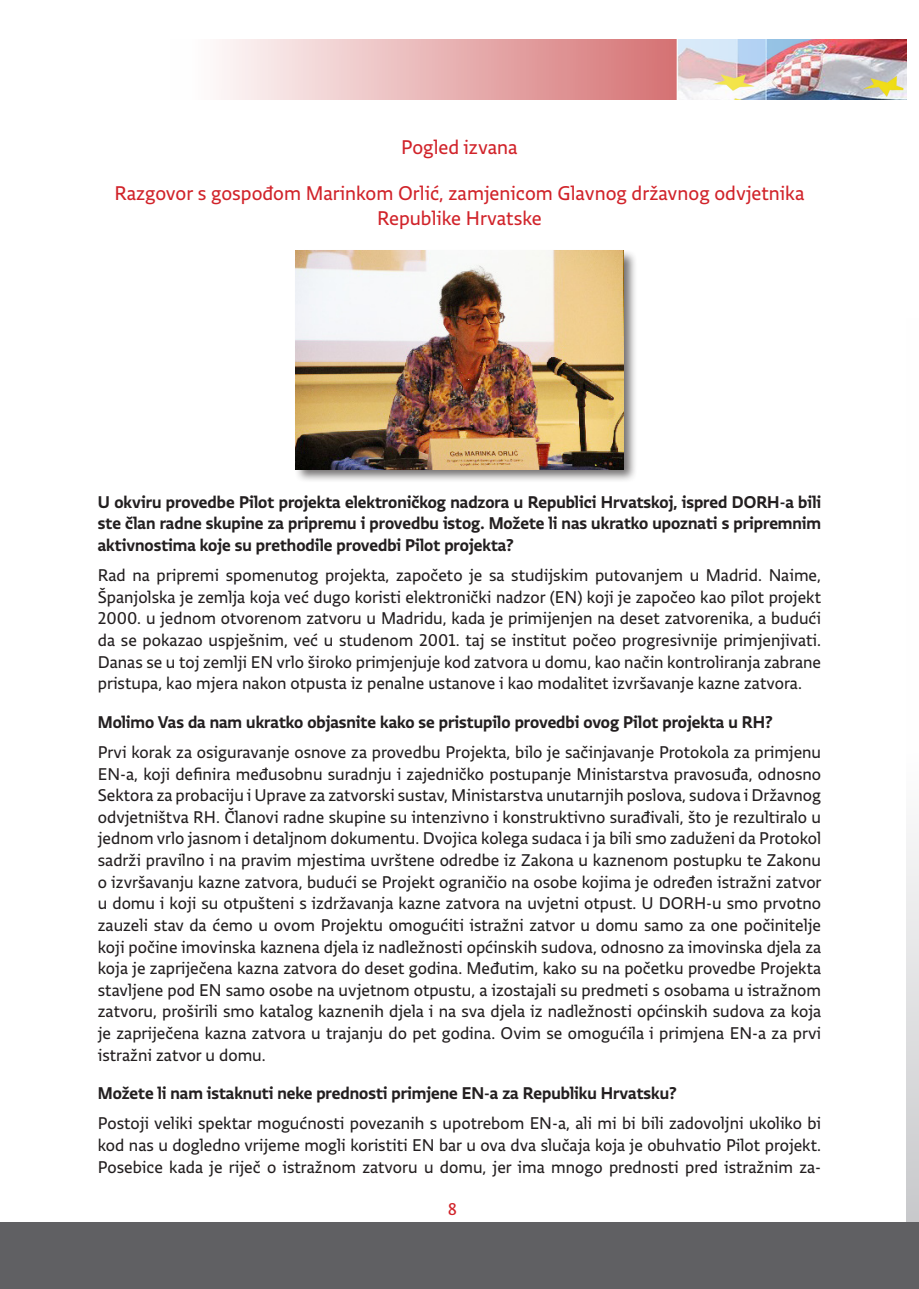
<style>
.page{position:relative;width:919px;height:1289px;background:#fff}
.page>*{position:absolute;margin:0;border:0;box-sizing:border-box;transform-origin:0 0}
.t1{font:21px/25.2px "Vlada RH Sans";color:#d1232a;text-align:center}
.t2{font:18px/21.6px "Vlada RH Sans";color:#231f20;text-align:justify}
.t3{font:18px/21.6px "Vlada RH Sans Bld";color:#231f20;text-align:justify}
.t4{font:18px "Vlada RH Sans";color:#d1232a}
</style>
<div class="page">
<svg style="left:906px;top:832px;width:12px;height:390px;background:#dededf"></svg>
<img style="left:221px;top:39px;width:685px;height:60px">
<div style="left:0;top:1222px;width:918px;height:66px;background:#606063"></div>
<div style="left:294px;top:249px;width:343px;height:234px;background:#231f20;opacity:.63"></div>
<img style="left:296px;top:251px;width:327px;height:218px">
<p class="t1" style="left:401px;top:134px;width:118px">Pogled izvana</p>
<p class="t1" style="left:114px;top:181px;width:691px">Razgovor s gospođom Marinkom Orlić, zamjenicom Glavnog državnog odvjetnika<br>Republike Hrvatske</p>
<p class="t3" style="left:98px;top:491px;width:724px">U okviru provedbe Pilot projekta elektroničkog nadzora u Republici Hrvatskoj, ispred DORH-a bili ste član radne skupine za pripremu i provedbu istog. Možete li nas ukratko upoznati s pripremnim aktivnostima koje su prethodile provedbi Pilot projekta?</p>
<p class="t2" style="left:98px;top:564px;width:724px">Rad na pripremi spomenutog projekta, započeto je sa studijskim putovanjem u Madrid. Naime, Španjolska je zemlja koja već dugo koristi elektronički nadzor (EN) koji je započeo kao pilot projekt 2000. u jednom otvorenom zatvoru u Madridu, kada je primijenjen na deset zatvorenika, a budući da se pokazao uspješnim, već u studenom 2001. taj se institut počeo progresivnije primjenjivati.<br>Danas se u toj zemlji EN vrlo široko primjenjuje kod zatvora u domu, kao način kontroliranja zabrane pristupa, kao mjera nakon otpusta iz penalne ustanove i kao modalitet izvršavanje kazne zatvora.</p>
<p class="t3" style="left:98px;top:710px;width:676px">Molimo Vas da nam ukratko objasnite kako se pristupilo provedbi ovog Pilot projekta u RH?</p>
<p class="t2" style="left:98px;top:741px;width:725px">Prvi korak za osiguravanje osnove za provedbu Projekta, bilo je sačinjavanje Protokola za primjenu EN-a, koji definira međusobnu suradnju i zajedničko postupanje Ministarstva pravosuđa, odnosno Sektora za probaciju i Uprave za zatvorski sustav, Ministarstva unutarnjih poslova, sudova i Državnog odvjetništva RH. Članovi radne skupine su intenzivno i konstruktivno surađivali, što je rezultiralo u jednom vrlo jasnom i detaljnom dokumentu. Dvojica kolega sudaca i ja bili smo zaduženi da Protokol sadrži pravilno i na pravim mjestima uvrštene odredbe iz Zakona u kaznenom postupku te Zakonu o izvršavanju kazne zatvora, budući se Projekt ograničio na osobe kojima je određen istražni zatvor u domu i koji su otpušteni s izdržavanja kazne zatvora na uvjetni otpust. U DOR</p>
<p class="t2" style="left:98px;top:892px;width:724px;text-indent:596px">H-u smo prvotno zauzeli stav da ćemo u ovom Projektu omogućiti istražni zatvor u domu samo za one počinitelje koji počine imovinska kaznena djela iz nadležnosti općinskih sudova, odnosno za imovinska djela za koja je zapriječena kazna zatvora do deset godina. Međutim, kako su na početku provedbe Projekta stavljene pod EN samo osobe na uvjetnom otpustu, a izostajali su predmeti s osobama u istražnom zatvoru, proširili smo katalog kaznenih djela i na sva djela iz nadležnosti općinskih sudova za koja je zapriječena kazna zatvora u trajanju do pet godina. Ovim se omogućila i primjena EN-a za prvi istražni zatvor u domu.</p>
<p class="t3" style="left:98px;top:1082px;width:580px">Možete li nam istaknuti neke prednosti primjene EN-a za Republiku Hrvatsku?</p>
<p class="t2" style="left:98px;top:1112px;width:724px">Postoji veliki spektar mogućnosti povezanih s upotrebom EN-a, ali mi bi bili zadovoljni ukoliko bi kod nas u dogledno vrijeme mogli koristiti EN bar u ova dva slučaja koja je obuhvatio Pilot projekt.<br>Posebice kada je riječ o istražnom zatvoru u domu, jer ima mnogo prednosti pred istražnim za-</p>
<p class="t4" style="left:448px;top:1198px;width:11px">8</p>
</div>
